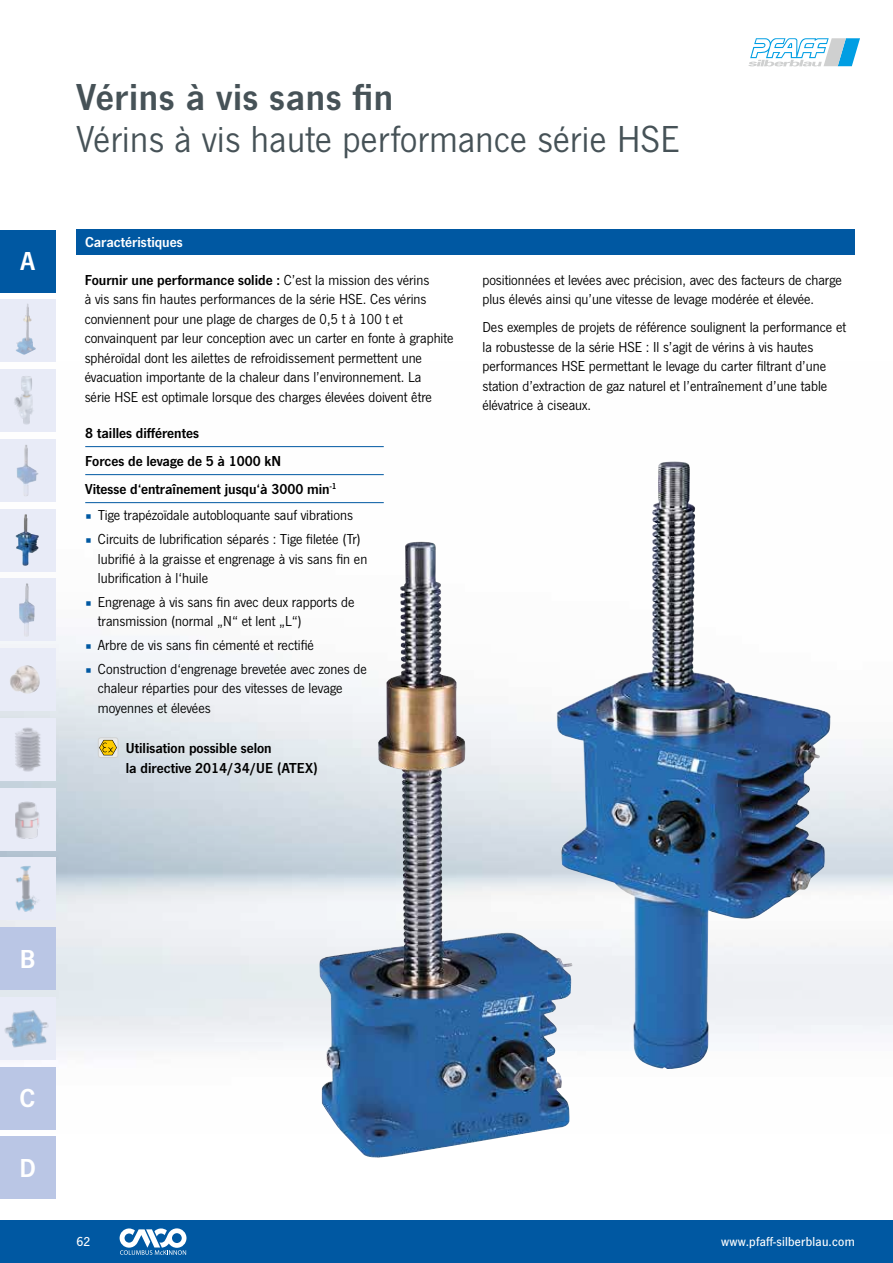
<style>
.page{position:relative;width:893px;height:1263px;background:#fff}
.page>*{position:absolute;margin:0;border:0;box-sizing:border-box;transform-origin:0 0}
.t1{font:39px "News Got";letter-spacing:.01em;color:#465257}
.t2{font:39px "News Got Dem";letter-spacing:.02em;color:#465257}
.t3{font:27px "News Got Dem";color:#fff}
.t4{font:15px/19.5px "News Got";color:#000}
.t5{font:15px/28px "News Got Dem";color:#000}
.t6{font:15px "News Got Dem";color:#fff}
.t7{font:500 13.5px "News Got";letter-spacing:.02em;color:#fff}
.s1{font-family:"News Got"}
.s2{color:#0058a2}
</style>
<div class="page">
<img style="left:0;top:361px;width:893px;height:772px">
<div style="left:0;top:927px;width:55px;height:63px;background:#bac6e5"></div>
<div style="left:0;top:1067px;width:55px;height:62px;background:#bac6e5"></div>
<div style="left:0;top:1136px;width:55px;height:63px;background:#bac6e5"></div>
<svg style="left:0;top:509px;width:55px;height:62px;background:#cfd7e7"></svg>
<div style="left:0;top:997px;width:55px;height:63px;background:#e8ebf7"></div>
<div style="left:0;top:369px;width:55px;height:63px;background:#e8ebf7"></div>
<div style="left:0;top:788px;width:55px;height:62px;background:#e8ebf7"></div>
<div style="left:0;top:299px;width:55px;height:63px;background:#e8ebf7"></div>
<div style="left:0;top:718px;width:55px;height:63px;background:#e8ebf7"></div>
<div style="left:0;top:578px;width:55px;height:63px;background:#e8ebf7"></div>
<div style="left:0;top:439px;width:55px;height:63px;background:#e8ebf7"></div>
<div style="left:0;top:857px;width:55px;height:63px;background:#e8ebf7"></div>
<div style="left:0;top:648px;width:55px;height:63px;background:#e8ebf7"></div>
<svg style="left:24px;top:447px;width:1px;height:12px"></svg>
<svg style="left:25px;top:583px;width:2px;height:14px"></svg>
<img style="left:14px;top:376px;width:19px;height:49px">
<img style="left:10px;top:665px;width:30px;height:29px">
<img style="left:16px;top:866px;width:23px;height:46px">
<img style="left:15px;top:801px;width:24px;height:38px">
<img style="left:15px;top:727px;width:26px;height:45px">
<img style="left:4px;top:1007px;width:52px;height:42px">
<div style="left:0;top:230px;width:55px;height:62px;background:#0058a2"></div>
<svg style="left:24px;top:514px;width:2px;height:17px"></svg>
<div style="left:0;top:1220px;width:893px;height:43px;background:#0058a2"></div>
<svg style="left:120px;top:1228px;width:66px;height:27px"></svg>
<svg style="left:748px;top:38px;width:112px;height:28px"></svg>
<img style="left:652px;top:462px;width:11px;height:204px">
<img style="left:378px;top:542px;width:36px;height:254px">
<div style="left:77px;top:230px;width:778px;height:25px;background:#0058a2"></div>
<hr style="left:85px;top:446px;width:299px;height:1px;background:#0058a2">
<hr style="left:85px;top:474px;width:299px;height:1px;background:#0058a2">
<hr style="left:85px;top:502px;width:299px;height:1px;background:#0058a2">
<svg style="left:98px;top:738px;width:20px;height:19px"></svg>
<svg style="left:100px;top:740px;width:16px;height:15px"></svg>
<div style="left:98px;top:737px;width:20px;height:21px;border:1px solid #cfd0d0;border-radius:2px"></div>
<h2 class="t3" style="left:20px;top:245px;width:16px">A</h2>
<h1 class="t2" style="left:77px;top:74px;width:318px">Vérins à vis sans fin</h1>
<h1 class="t1" style="left:77px;top:118px;width:604px">Vérins à vis haute performance série HSE</h1>
<p class="t6" style="left:85px;top:234px;width:99px">Caractéristiques</p>
<p class="t5" style="left:85px;top:266px;width:346px">Fournir une performance solide : <span class="s1">C’est la mission des vérins</span></p>
<p class="t4" style="left:85px;top:290px;width:370px">à vis sans fin hautes performances de la série HSE. Ces vérins conviennent pour une plage de charges de 0,5 t à 100 t et convainquent par leur conception avec un carter en fonte à graphite sphéroïdal dont les ailettes de refroidissement permettent une évacuation importante de la chaleur dans l’environnement. La<br>série HSE est optimale lorsque des charges élevées doivent être</p>
<p class="t5" style="left:85px;top:419px;width:253px">8 tailles différentes<br>Forces de levage de 5 à 1000 kN<br>Vitesse d‘entraînement jusqu‘à 3000 min<sup>-1</sup></p>
<p class="t4" style="left:85px;top:506px;width:269px"><span class="s2">▪</span> Tige trapézoïdale autobloquante sauf vibrations</p>
<p class="t4" style="left:98px;top:529px;width:271px;text-indent:-13px"><span class="s2">▪</span> Circuits de lubrification séparés : Tige filetée (Tr) lubrifié à la graisse et engrenage à vis sans fin en lubrification à l‘huile</p>
<p class="t4" style="left:98px;top:592px;width:258px;text-indent:-13px"><span class="s2">▪</span> Engrenage à vis sans fin avec deux rapports de transmission (normal „N“ et lent „L“)</p>
<p class="t4" style="left:85px;top:635px;width:230px"><span class="s2">▪</span> Arbre de vis sans fin cémenté et rectifié</p>
<p class="t4" style="left:98px;top:659px;width:270px;text-indent:-13px"><span class="s2">▪</span> Construction d‘engrenage brevetée avec zones de chaleur réparties pour des vitesses de levage moyennes et élevées</p>
<p class="t5" style="left:126px;top:738px;width:194px;line-height:19.5px">Utilisation possible selon<br>la directive 2014/34/UE (ATEX)</p>
<p class="t4" style="left:482px;top:270px;width:361px">positionnées et levées avec précision, avec des facteurs de charge plus élevés ainsi qu’une vitesse de levage modérée et élevée.</p>
<p class="t4" style="left:482px;top:318px;width:365px">Des exemples de projets de référence soulignent la performance et la robustesse de la série HSE : Il s’agit de vérins à vis hautes performances HSE permettant le levage du carter filtrant d’une station d’extraction de gaz naturel et l’entraînement d’une table élévatrice à ciseaux.</p>
<h2 class="t3" style="left:20px;top:943px;width:17px">B</h2>
<h2 class="t3" style="left:20px;top:1082px;width:18px">C</h2>
<h2 class="t3" style="left:19px;top:1152px;width:18px">D</h2>
<p class="t7" style="left:77px;top:1234px;width:15px">62</p>
<p class="t7" style="left:721px;top:1234px;width:135px">www.pfaff-silberblau.com</p>
</div>
